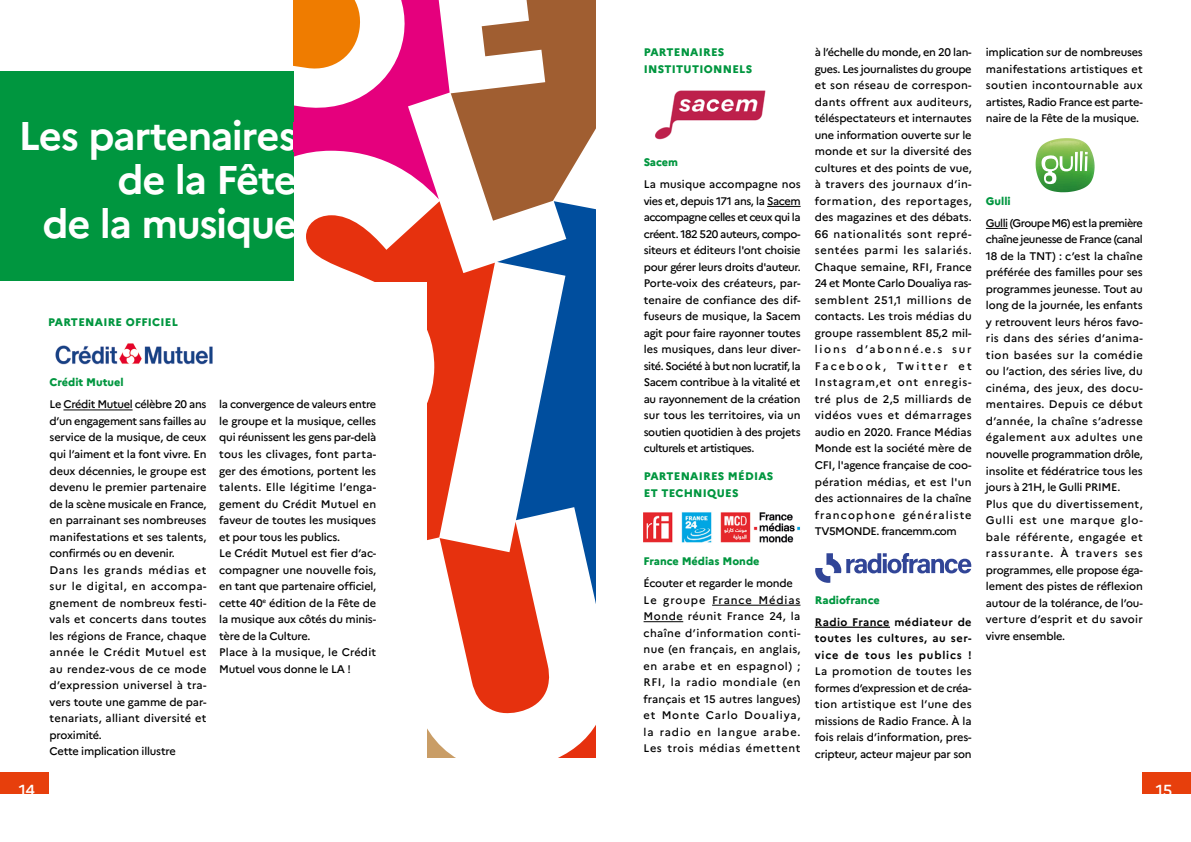
<style>
.page{position:relative;width:1191px;height:842px;background:#fff}
.page>*{position:absolute;margin:0;border:0;box-sizing:border-box;transform-origin:0 0}
._01_Titre{font:700 40px/44px "Marianne";letter-spacing:-.035em;color:#fff;text-align:right}
.t1{font:500 16px "Marianne";color:#fff}
._01_Texte-labeur_Spe{font:500 11px/16.5px "Marianne";letter-spacing:-.02em;color:#000;text-align:justify}
._01_Intertitre_Maria{font:800 11px/16.5px "Marianne";letter-spacing:.025em;color:#00963f}
._01_Texte-labeur_Spe-2{font:800 11px "Marianne";color:#00963f}
._01_Texte-labeur_Spe-3{font:500 11px/16.5px "Marianne";letter-spacing:.005em;color:#000}
.s1{font-weight:700}
</style>
<div class="page">
<svg style="left:293px;top:0;width:302px;height:758px"></svg>
<div style="left:0;top:282px;width:426px;height:483px;background:#fff"></div>
<img style="left:655px;top:90px;width:111px;height:50px">
<hr style="left:767px;top:206px;width:33px;height:1px;background:#000">
<hr style="left:63px;top:409px;width:70px;height:1px;background:#000">
<img style="left:55px;top:343px;width:158px;height:22px">
<img style="left:643px;top:512px;width:157px;height:31px">
<hr style="left:712px;top:605px;width:88px;height:1px;background:#000">
<hr style="left:643px;top:621px;width:40px;height:1px;background:#000">
<svg style="left:1035px;top:138px;width:59px;height:54px"></svg>
<svg style="left:986px;top:228px;width:21px;height:1px"></svg>
<div style="left:0;top:72px;width:293px;height:209px;background:#00963f"></div>
<svg style="left:815px;top:553px;width:156px;height:30px"></svg>
<hr style="left:814px;top:627px;width:76px;height:1px;background:#000">
<div style="left:293px;top:122px;width:12px;height:30px;background:#e5007d"></div>
<div style="left:0;top:772px;width:48px;height:22px;background:#e73f0c"></div>
<div style="left:1142px;top:772px;width:49px;height:22px;background:#e73f0c"></div>
<p class="_01_Titre" style="left:18px;top:114px;width:280px">Les partenaires de la Fête<br>de la musique</p>
<p class="_01_Intertitre_Maria" style="left:48px;top:314px;width:131px">PARTENAIRE OFFICIEL</p>
<p class="_01_Texte-labeur_Spe-2" style="left:50px;top:376px;width:76px">Crédit Mutuel</p>
<p class="_01_Texte-labeur_Spe" style="left:50px;top:396px;width:158px">Le Crédit Mutuel célèbre 20 ans d’un engagement sans failles au service de la musique, de ceux qui l’aiment et la font vivre. En deux décennies, le groupe est devenu le premier partenaire de la scène musicale en France, en parrainant ses nombreuses manifestations et ses talents, confirmés ou en devenir.</p>
<p class="_01_Texte-labeur_Spe" style="left:50px;top:561px;width:158px">Dans les grands médias et sur le digital, en accompa&shy;gnement de nombreux festi&shy;vals et concerts dans toutes les régions de France, chaque année le Crédit Mutuel est au rendez-vous de ce mode d’expression universel à tra&shy;vers toute une gamme de par&shy;tenariats, alliant diversité et proximité.</p>
<p class="_01_Texte-labeur_Spe" style="left:50px;top:743px;width:128px">Cette implication illustre</p>
<p class="_01_Texte-labeur_Spe" style="left:219px;top:396px;width:158px">la convergence de valeurs entre le groupe et la musique, celles qui réunissent les gens par-delà tous les clivages, font parta&shy;ger des émotions, portent les talents. Elle légitime l’enga&shy;gement du Crédit Mutuel en faveur de toutes les musiques et pour tous les publics.</p>
<p class="_01_Texte-labeur_Spe" style="left:219px;top:545px;width:158px">Le Crédit Mutuel est fier d’ac&shy;compagner une nouvelle fois, en tant que partenaire officiel, cette 40<sup>e</sup> édition de la Fête de la musique aux côtés du minis&shy;tère de la Culture.</p>
<p class="_01_Texte-labeur_Spe-3" style="left:219px;top:644px;width:158px">Place à la musique, le Crédit<br>Mutuel vous donne le LA !</p>
<p class="_01_Intertitre_Maria" style="left:643px;top:44px;width:110px">PARTENAIRES<br>INSTITUTIONNELS</p>
<p class="_01_Texte-labeur_Spe-2" style="left:643px;top:156px;width:36px">Sacem</p>
<p class="_01_Texte-labeur_Spe" style="left:643px;top:176px;width:158px">La musique accompagne nos vies et, depuis 171 ans, la Sacem accompagne celles et ceux qui la créent. 182 520 auteurs, compo&shy;siteurs et éditeurs l'ont choisie pour gérer leurs droits d'auteur.<br>Porte-voix des créateurs, par&shy;tenaire de confiance des dif&shy;fuseurs de musique, la Sacem agit pour faire rayonner toutes les musiques, dans leur diver&shy;sité. Société à but non lucratif, la Sacem contribue à la vitalité et au rayonnement de la création sur tous les territoires, via un soutien quotidien à des projets culturels et artistiques.</p>
<p class="_01_Intertitre_Maria" style="left:643px;top:468px;width:131px">PARTENAIRES MÉDIAS<br>ET TECHNIQUES</p>
<p class="_01_Texte-labeur_Spe-2" style="left:643px;top:555px;width:117px">France Médias Monde</p>
<p class="_01_Texte-labeur_Spe" style="left:643px;top:575px;width:151px">Écouter et regarder le monde</p>
<p class="_01_Texte-labeur_Spe" style="left:643px;top:592px;width:158px">Le groupe France Médias Monde réunit France 24, la chaîne d’information conti&shy;nue (en français, en anglais, en arabe et en espagnol) ; RFI, la radio mondiale (en français et 15 autres langues) et Monte Carlo Doualiya, la radio en langue arabe.<br>Les trois médias émettent</p>
<p class="_01_Texte-labeur_Spe" style="left:814px;top:44px;width:158px">à l’échelle du monde, en 20 lan&shy;gues. Les journalistes du groupe et son réseau de correspon&shy;dants offrent aux auditeurs, téléspectateurs et internautes une information ouverte sur le monde et sur la diversité des cultures et des points de vue, à travers des journaux d’in&shy;formation, des reportages, des magazines et des débats.<br>66 nationalités sont repré&shy;sentées parmi les salariés.<br>Chaque semaine, RFI, France 24 et Monte Carlo Doualiya ras&shy;semblent 251,1 millions de contacts. Les trois médias du groupe rassemblent 85,2 mil&shy;lions d’abonné.e.s sur Facebook, Twitter et Instagram,et ont enregis&shy;tré plus de 2,5 milliards de vidéos vues et démarrages audio en 2020. France Médias Monde est la société mère de CFI, l'agence française de coo&shy;pération médias, et est l'un des actionnaires de la chaîne francophone généraliste TV5MONDE. francemm.com</p>
<p class="_01_Texte-labeur_Spe-2" style="left:814px;top:593px;width:66px">Radiofrance</p>
<p class="_01_Texte-labeur_Spe" style="left:814px;top:614px;width:158px"><span class="s1">Radio France médiateur de toutes les cultures, au ser&shy;vice de tous les publics !<br></span>La promotion de toutes les formes d’expression et de créa&shy;tion artistique est l’une des missions de Radio France. À la fois relais d’information, pres&shy;cripteur, acteur majeur par son</p>
<p class="_01_Texte-labeur_Spe" style="left:986px;top:44px;width:158px">implication sur de nombreuses manifestations artistiques et soutien incontournable aux artistes, Radio France est parte&shy;naire de la Fête de la musique.</p>
<p class="_01_Texte-labeur_Spe-2" style="left:986px;top:194px;width:26px">Gulli</p>
<p class="_01_Texte-labeur_Spe" style="left:986px;top:215px;width:158px">Gulli (Groupe M6) est la première chaîne jeunesse de France (canal 18 de la TNT) : c’est la chaîne préférée des familles pour ses programmes jeunesse. Tout au long de la journée, les enfants y retrouvent leurs héros favo&shy;ris dans des séries d’anima&shy;tion basées sur la comédie ou l’action, des séries live, du cinéma, des jeux, des docu&shy;mentaires. Depuis ce début d’année, la chaîne s’adresse également aux adultes une nouvelle programmation drôle, insolite et fédératrice tous les jours à 21H, le Gulli PRIME.</p>
<p class="_01_Texte-labeur_Spe" style="left:986px;top:495px;width:158px">Plus que du divertissement, Gulli est une marque glo&shy;bale référente, engagée et rassurante. À travers ses programmes, elle propose éga&shy;lement des pistes de réflexion autour de la tolérance, de l’ou&shy;verture d’esprit et du savoir vivre ensemble.</p>
<h2 class="t1" style="left:19px;top:780px;width:18px">14</h2>
<h2 class="t1" style="left:1155px;top:780px;width:18px">15</h2>
</div>
